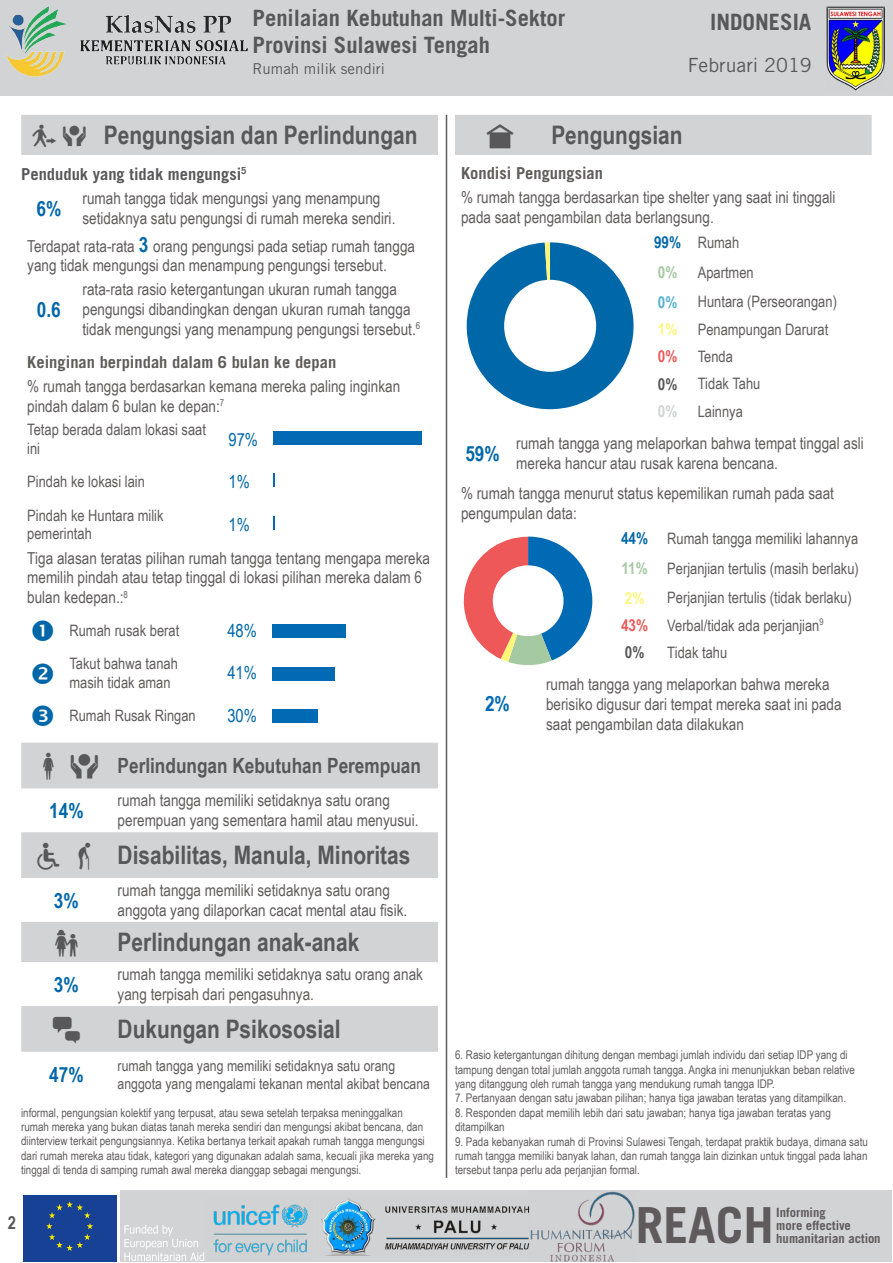
<style>
.page{position:relative;width:893px;height:1263px;background:#fff}
.page>*{position:absolute;margin:0;border:0;box-sizing:border-box;transform-origin:0 0}
.t1{font:234px "Chartwell Pies";color:#0067a9}
.t2{font:203.55px "Chartwell Bars Vertical";letter-spacing:.065em;color:#006ab4;scale:.85 1}
.t3{font:180px "Chartwell Pies";color:#006ab4}
.t4{font:700 49.65px "Trade Gothic LT Std";color:#5f5a5b}
.t5{font:700 25.5px "Arial Narrow";color:#58585a}
.t6{font:700 22.5px/27px "Trade Gothic LT Std";color:#58585a}
.t7{font:700 21px/44.8px "Arial Narrow";color:#58585a}
.t8{font:700 21px "Arial Narrow";color:#0067a9}
.t9{font:700 21px "Arial Narrow";color:#006ab4}
.t10{font:19.5px "Trade Gothic LT Std";color:#58585a}
.t11{font:18px "Arial Narrow";color:#0067a9}
.t12{font:700 18px "Arial Narrow";color:#58585a}
.t13{font:16.5px/19.8px "Arial Narrow";color:#605c5c}
.t14{font:700 16.5px "Trade Gothic LT Std";color:#605c5c}
.t15{font:700 16.5px "Trade Gothic LT Std";color:#58585a}
.t16{font:700 16.5px "Arial Narrow";color:#fff67a}
.t17{font:700 16.5px "Arial Narrow";color:#58585a}
.t18{font:15.75px/29.5px "Arial Narrow";color:#605c5c}
.t19{font:15px/18px "Arial Narrow";color:#605c5c}
.t20{font:15px "Trade Gothic LT Std";color:#58585a}
.t21{font:700 12.75px/12.8px "Trade Gothic LT Std";color:#5f5a5b}
.t22{font:12px/14.4px "Arial Narrow";color:#605c5c}
.s1{font-family:"OCHA Icons Unbounded";font-weight:400;font-size:30px}
.s2{font-weight:700;font-size:21px;color:#0067a9}
.s3{font-family:"OCHA Icons Unbounded";font-weight:400;font-size:36px}
.s4{color:#0067a9}
.s5{font-weight:700;font-size:16.5px;color:#0067a9}
.s6{font-weight:700;font-size:16.5px;color:#a5c9a1}
.s7{font-weight:700;font-size:16.5px;color:#56b3cd}
.s8{font-weight:700;font-size:16.5px;color:#fff67a}
.s9{font-weight:700;font-size:16.5px;color:#ee5859}
.s10{font-weight:700;font-size:16.5px;color:#58585a}
.s11{font-weight:700;font-size:16.5px;color:#d1d3d4}
.s12{color:#fff67a}
.s13{color:#fff}
.s14{color:#a5c9a1}
.s15{color:#ee5859}
</style>
<div class="page">
<div style="left:0;top:0;width:893px;height:96px;background:#d1d3d4"></div>
<div style="left:120px;top:1191px;width:772px;height:71px;background:#d1d3d4"></div>
<hr style="left:446px;top:115px;width:1px;height:1063px;background:#605c5c">
<div style="left:21px;top:1191px;width:97px;height:70px;background:linear-gradient(to right,#fff,#fff)"></div>
<div style="left:23px;top:1195px;width:93px;height:66px;background:#164194"></div>
<svg style="left:46px;top:1201px;width:47px;height:50px"></svg>
<svg style="left:124px;top:1225px;width:80px;height:36px"></svg>
<img style="left:321px;top:1198px;width:207px;height:58px">
<img style="left:6px;top:6px;width:242px;height:71px">
<img style="left:827px;top:6px;width:57px;height:84px">
<img style="left:213px;top:1204px;width:95px;height:52px">
<img style="left:528px;top:1191px;width:107px;height:71px">
<div style="left:455px;top:115px;width:417px;height:40px;background:#d1d3d4"></div>
<div style="left:21px;top:115px;width:417px;height:40px;background:#d1d3d4"></div>
<svg style="left:21px;top:743px;width:417px;height:309px;fill:#d1d3d4"></svg>
<svg style="left:48px;top:796px;width:39px;height:26px"></svg>
<svg style="left:51px;top:888px;width:31px;height:23px"></svg>
<svg style="left:51px;top:972px;width:31px;height:23px"></svg>
<h3 class="t6" style="left:253px;top:5px;width:314px">Penilaian Kebutuhan Multi-Sektor<br>Provinsi Sulawesi Tengah</h3>
<h3 class="t6" style="left:710px;top:8px;width:103px">INDONESIA</h3>
<p class="t10" style="left:688px;top:53px;width:126px">Februari 2019</p>
<p class="t20" style="left:253px;top:60px;width:134px">Rumah milik sendiri</p>
<h3 class="t5" style="left:30px;top:116px;width:389px"><span class="s1">K&amp;</span> Pengungsian dan Perlindungan</h3>
<p class="t15" style="left:21px;top:164px;width:227px">Penduduk yang tidak mengungsi<sup>5</sup></p>
<p class="t8" style="left:36px;top:193px;width:26px">6%</p>
<p class="t13" style="left:83px;top:188px;width:314px">rumah tangga tidak mengungsi yang menampung setidaknya satu pengungsi di rumah mereka sendiri.</p>
<p class="t13" style="left:27px;top:235px;width:389px">Terdapat rata-rata <span class="s2">3</span> orang pengungsi pada setiap rumah tangga yang tidak mengungsi dan menampung pengungsi tersebut.</p>
<p class="t8" style="left:37px;top:293px;width:25px">0.6</p>
<p class="t13" style="left:83px;top:279px;width:339px">rata-rata rasio ketergantungan ukuran rumah tangga pengungsi dibandingkan dengan ukuran rumah tangga tidak mengungsi yang menampung pengungsi tersebut.<sup>6</sup></p>
<p class="t14" style="left:27px;top:352px;width:310px">Keinginan berpindah dalam 6 bulan ke depan</p>
<p class="t13" style="left:27px;top:376px;width:375px">% rumah tangga berdasarkan kemana mereka paling inginkan pindah dalam 6 bulan ke depan:<sup>7</sup></p>
<p class="t18" style="left:27px;top:420px;width:180px;line-height:18.9px">Tetap berada dalam lokasi saat ini</p>
<p class="t11" style="left:229px;top:426px;width:31px">97%</p>
<p class="t18" style="left:27px;top:466px;width:119px">Pindah ke lokasi lain</p>
<p class="t11" style="left:229px;top:469px;width:23px">1%</p>
<p class="t18" style="left:27px;top:505px;width:138px;line-height:18.9px">Pindah ke Huntara milik pemerintah</p>
<p class="t11" style="left:229px;top:511px;width:23px">1%</p>
<p class="t13" style="left:27px;top:547px;width:404px">Tiga alasan teratas pilihan rumah tangga tentang mengapa mereka memilih pindah atau tetap tinggal di lokasi pilihan mereka dalam 6 bulan kedepan.:<sup>8</sup></p>
<p class="t18" style="left:69px;top:615px;width:111px">Rumah rusak berat</p>
<p class="t11" style="left:227px;top:617px;width:31px">48%</p>
<p class="t18" style="left:69px;top:654px;width:110px;line-height:18.9px">Takut bahwa tanah masih tidak aman</p>
<p class="t11" style="left:227px;top:660px;width:31px">41%</p>
<p class="t18" style="left:69px;top:700px;width:128px">Rumah Rusak Ringan</p>
<p class="t11" style="left:227px;top:702px;width:31px">30%</p>
<p class="t7" style="left:49px;top:742px;width:373px;text-indent:-19px"><span class="s3">^&amp;</span> Perlindungan Kebutuhan Perempuan<br><span class="s4">14%</span></p>
<h2 class="t2" style="left:467px;top:422px;width:366px;rotate:90deg">9711 484130</h2>
<p class="t13" style="left:118px;top:790px;width:302px">rumah tangga memiliki setidaknya satu orang perempuan yang sementara hamil atau menyusui.</p>
<h3 class="t5" style="left:30px;top:836px;width:382px"><span class="s3">d`</span> Disabilitas, Manula, Minoritas</h3>
<p class="t8" style="left:54px;top:884px;width:26px">3%</p>
<p class="t13" style="left:118px;top:880px;width:291px">rumah tangga memiliki setidaknya satu orang anggota yang dilaporkan cacat mental atau fisik.</p>
<h3 class="t5" style="left:48px;top:923px;width:312px"><span class="s3">Z</span> Perlindungan anak-anak</h3>
<p class="t8" style="left:54px;top:968px;width:26px">3%</p>
<p class="t13" style="left:118px;top:964px;width:307px">rumah tangga memiliki setidaknya satu orang anak yang terpisah dari pengasuhnya.</p>
<h3 class="t5" style="left:48px;top:1010px;width:294px"><span class="s3">l</span> Dukungan Psikososial</h3>
<p class="t8" style="left:49px;top:1059px;width:36px">47%</p>
<p class="t19" style="left:118px;top:1056px;width:314px">rumah tangga yang memiliki setidaknya satu orang anggota yang mengalami tekanan mental akibat bencana</p>
<p class="t22" style="left:21px;top:1105px;width:414px">informal, pengungsian kolektif yang terpusat, atau sewa setelah terpaksa meninggalkan<br>rumah mereka yang bukan diatas tanah mereka sendiri dan mengungsi akibat bencana, dan diinterview terkait pengungsiannya. Ketika bertanya terkait apakah rumah tangga mengungsi dari rumah mereka atau tidak, kategori yang digunakan adalah sama, kecuali jika mereka yang tinggal di tenda di samping rumah awal mereka dianggap sebagai mengungsi.</p>
<p class="t12" style="left:8px;top:1209px;width:10px">2</p>
<h3 class="t5" style="left:482px;top:116px;width:202px"><span class="s3">(</span> Pengungsian</h3>
<p class="t14" style="left:461px;top:163px;width:144px">Kondisi Pengungsian</p>
<p class="t13" style="left:461px;top:187px;width:376px">% rumah tangga berdasarkan tipe shelter yang saat ini tinggali pada saat pengambilan data berlangsung.</p>
<p class="t18" style="left:654px;top:227px;width:184px"><span class="s5">99%</span> Rumah<br><span class="s6">0%</span> Apartmen<br><span class="s7">0%</span> Huntara (Perseorangan)</p>
<p class="t18" style="left:658px;top:315px;width:172px;line-height:27.5px"><span class="s8">1%</span> Penampungan Darurat<br><span class="s9">0%</span> Tenda<br><span class="s10">0%</span> Tidak Tahu<br><span class="s11">0%</span> Lainnya</p>
<p class="t8" style="left:465px;top:437px;width:36px">59%</p>
<p class="t13" style="left:516px;top:433px;width:349px">rumah tangga yang melaporkan bahwa tempat tinggal asli mereka hancur atau rusak karena bencana.</p>
<p class="t13" style="left:461px;top:483px;width:375px">% rumah tangga menurut status kepemilikan rumah pada saat pengumpulan data:</p>
<p class="t18" style="left:621px;top:523px;width:239px"><span class="s5">44%</span> Rumah tangga memiliki lahannya<br><span class="s6">11%</span> Perjanjian tertulis (masih berlaku)</p>
<p class="t16" style="left:625px;top:585px;width:21px">2%</p>
<h1 class="t1" style="left:455px;top:182px;width:333px">99<span class="s12">1</span><span class="s13">B</span></h1>
<h3 class="t3" style="left:455px;top:490px;width:286px">+44<span class="s14">+11</span><span class="s12">2</span><span class="s15">43</span><span class="s13">B</span></h3>
<p class="t18" style="left:621px;top:584px;width:232px;line-height:27.3px;text-indent:46px">Perjanjian tertulis (tidak berlaku)<br><span class="s9">43%</span> Verbal/tidak ada perjanjian<sup>9</sup></p>
<p class="t17" style="left:625px;top:640px;width:21px">0%</p>
<p class="t18" style="left:667px;top:637px;width:62px">Tidak tahu</p>
<p class="t9" style="left:485px;top:688px;width:26px">2%</p>
<p class="t13" style="left:546px;top:674px;width:297px">rumah tangga yang melaporkan bahwa mereka berisiko digusur dari tempat mereka saat ini pada saat pengambilan data dilakukan</p>
<p class="t22" style="left:455px;top:1047px;width:401px">6. Rasio ketergantungan dihitung dengan membagi jumlah individu dari setiap IDP yang di tampung dengan total jumlah anggota rumah tangga. Angka ini menunjukkan beban relative yang ditanggung oleh rumah tangga yang mendukung rumah tangga IDP.</p>
<p class="t22" style="left:455px;top:1090px;width:393px">7. Pertanyaan dengan satu jawaban pilihan; hanya tiga jawaban teratas yang ditampilkan.</p>
<p class="t22" style="left:455px;top:1105px;width:377px">8. Responden dapat memilih lebih dari satu jawaban; hanya tiga jawaban teratas yang ditampilkan</p>
<p class="t22" style="left:455px;top:1133px;width:414px;text-align:justify">9. Pada kebanyakan rumah di Provinsi Sulawesi Tengah, terdapat praktik budaya, dimana satu rumah tangga memiliki banyak lahan, dan rumah tangga lain dizinkan untuk tinggal pada lahan tersebut tanpa perlu ada perjanjian formal.</p>
<h3 class="t4" style="left:636px;top:1195px;width:140px">REACH</h3>
<p class="t21" style="left:776px;top:1206px;width:106px">Informing<br>more effective humanitarian action</p>
</div>
